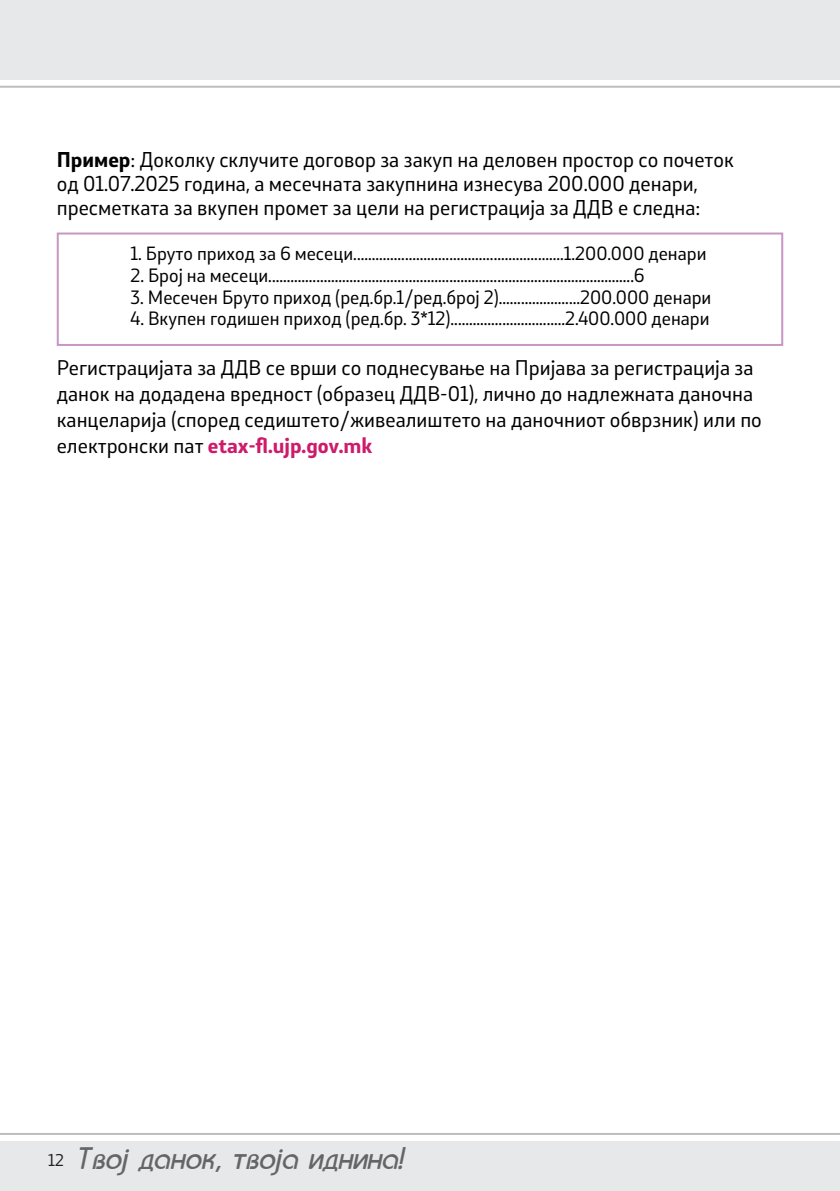
<style>
.page{position:relative;width:840px;height:1191px;background:#fff}
.page>*{position:absolute;margin:0;border:0;box-sizing:border-box;transform-origin:0 0}
.t1{font:italic 34px "C Bahamas";color:#636566}
.t2{font:20px/24px "Stobi Sans";color:#000}
.t3{font:19.8px/26px "Stobi Sans";color:#000}
.t4{font:18px "Stobi Sans";color:#000}
.t5{font:17.8px "Stobi Sans";color:#000}
.t6{font:15.8px "Stobi Sans";color:#231f20}
.s1{font-weight:700}
.s2{font-size:17.8px}
.s3{font-weight:700;color:#ce1b69}
</style>
<div class="page">
<div style="left:0;top:1141px;width:839px;height:50px;background:#e7e8e9"></div>
<hr style="left:0;top:1133px;width:839px;height:2px;background:#bcbdbe">
<div style="left:0;top:0;width:839px;height:79px;background:#e7e8e9"></div>
<hr style="left:0;top:86px;width:839px;height:2px;background:#bcbdbe">
<div style="left:57px;top:232px;width:725px;height:114px;border:2px solid #c996c3"></div>
<p class="t2" style="left:57px;top:147px;width:678px"><span class="s1">Пример</span>: Доколку склучите договор за закуп на деловен простор со почеток од 01.07.2025 година, а месечната закупнина изнесува 200.000 денари, пресметката за вкупен промет за цели на регистрација за ДДВ е следна:</p>
<p class="t5" style="left:130px;top:242px;width:577px">1. Бруто приход за 6 месеци.........................................................1.200.000 денари</p>
<p class="t4" style="left:130px;top:263px;width:515px"><span class="s2">2.</span> Број на месеци...................................................................................................6</p>
<p class="t4" style="left:130px;top:285px;width:582px">3. Месечен Бруто приход (ред.бр.1/ред.број 2)......................200.000 денари</p>
<p class="t4" style="left:130px;top:306px;width:580px">4. Вкупен годишен приход (ред.бр. 3*12)...............................2.400.000 денари</p>
<p class="t3" style="left:57px;top:354px;width:706px">Регистрацијата за ДДВ се врши со поднесување на Пријава за регистрација за данок на додадена вредност (образец ДДВ-01), лично до надлежната даночна канцеларија (според седиштето/живеалиштето на даночниот обврзник) или по електронски пат <span class="s3">etax-fl.ujp.gov.mk</span></p>
<p class="t6" style="left:48px;top:1148px;width:17px">12</p>
<h1 class="t1" style="left:76px;top:1145px;width:331px">Tvoj danok, tvoja idnina!</h1>
</div>
